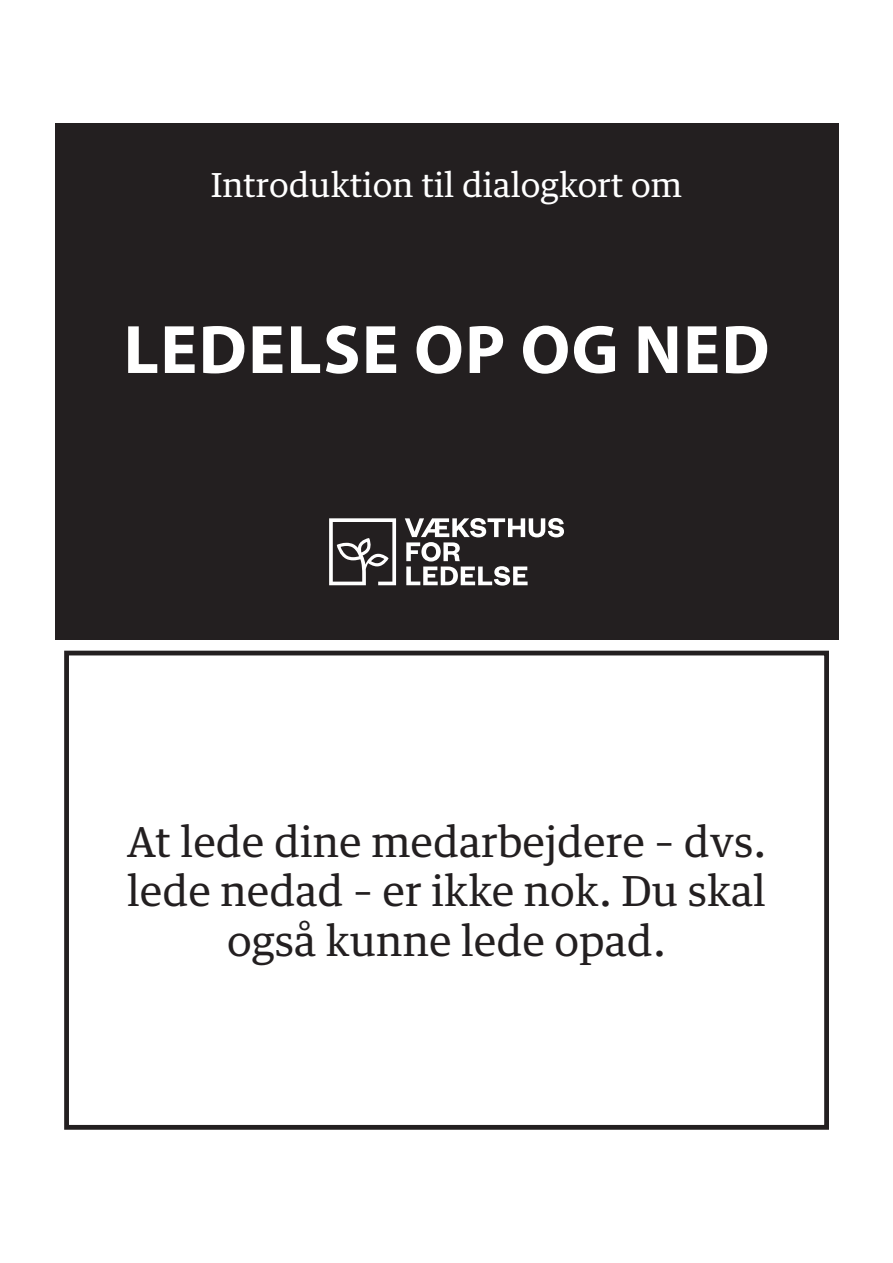
<style>
.page{position:relative;width:893px;height:1263px;background:#fff}
.page>*{position:absolute;margin:0;border:0;box-sizing:border-box;transform-origin:0 0}
.t1{font:700 69.15px "Myriad Pro";letter-spacing:.02em;color:#fff}
.t2{font:41.55px/49.8px "Guardian Text Egyp";color:#231f20;text-align:center}
.t3{font:33.15px "Guardian Text Egyp";color:#fff}
</style>
<div class="page">
<div style="left:55px;top:123px;width:783px;height:517px;background:#231f20"></div>
<svg style="left:329px;top:518px;width:67px;height:67px"></svg>
<svg style="left:405px;top:518px;width:159px;height:68px"></svg>
<div style="left:64px;top:651px;width:765px;height:479px;border:5px solid #231f20"></div>
<p class="t3" style="left:211px;top:157px;width:473px">Introduktion til dialogkort om</p>
<h1 class="t1" style="left:124px;top:305px;width:647px">LEDELSE OP OG NED</h1>
<p class="t2" style="left:127px;top:813px;width:641px">At lede dine medarbejdere – dvs. lede nedad – er ikke nok. Du skal også kunne lede opad.</p>
</div>
